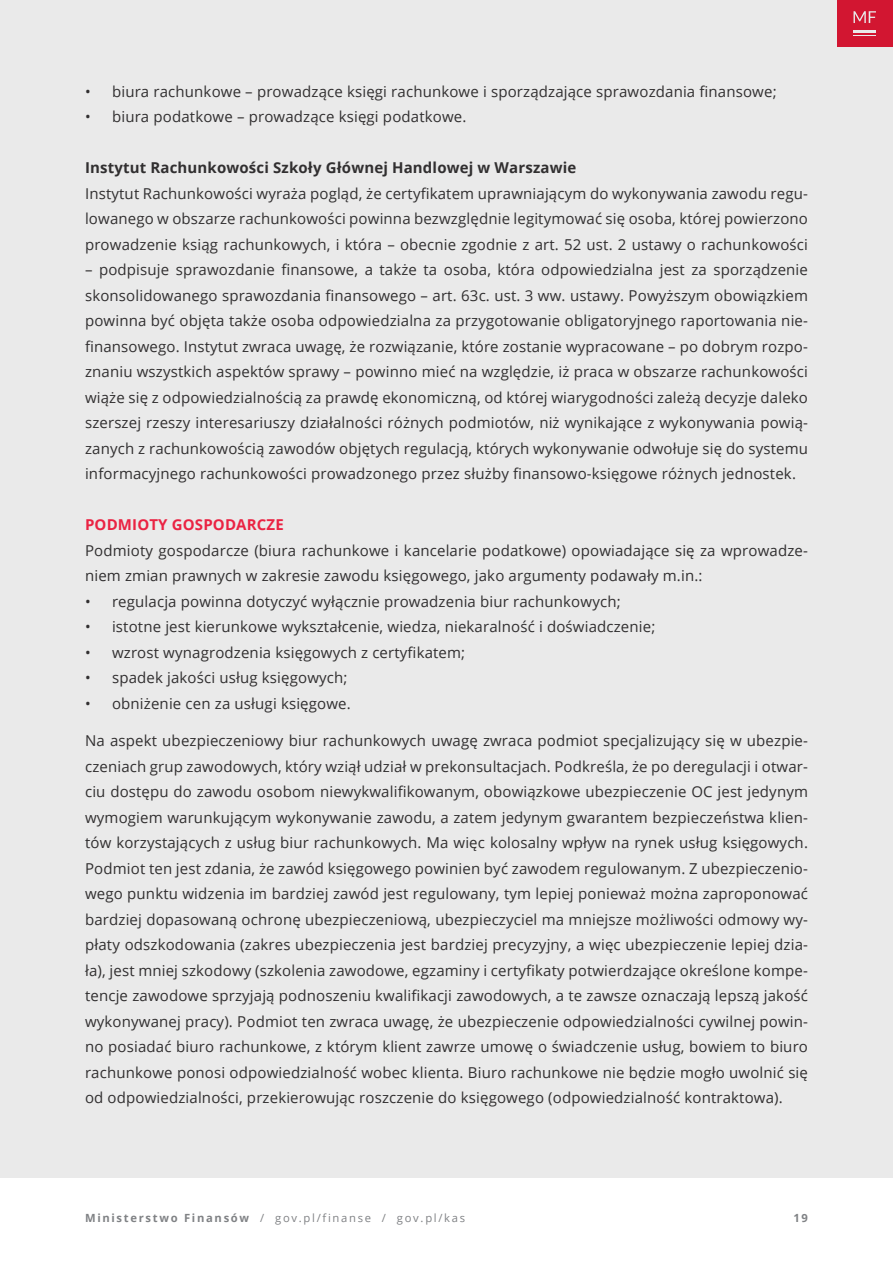
<style>
.page{position:relative;width:893px;height:1263px;background:#fff}
.page>*{position:absolute;margin:0;border:0;box-sizing:border-box;transform-origin:0 0}
.t1{font:15px/25.5px "Open Sans";letter-spacing:.01em;color:#312f30;text-align:justify}
.t2{font:700 15px "Open Sans";letter-spacing:.01em;color:#312f30}
.t3{font:700 15px "Open Sans";letter-spacing:.01em;color:#ea2343}
.t4{font:11.25px "Open Sans";letter-spacing:.15em;color:#808285}
.t5{font:700 11.25px "Open Sans";color:#808285}
.s1{font-weight:700}
</style>
<div class="page">
<div style="left:0;top:0;width:893px;height:1178px;background:#eaeaea"></div>
<p class="t1" style="left:85px;top:78px;width:693px">• biura rachunkowe – prowadzące księgi rachunkowe i sporządzające sprawozdania finansowe;</p>
<p class="t1" style="left:85px;top:103px;width:383px">• biura podatkowe – prowadzące księgi podatkowe.</p>
<p class="t2" style="left:85px;top:157px;width:493px">Instytut Rachunkowości Szkoły Głównej Handlowej w Warszawie</p>
<p class="t1" style="left:85px;top:180px;width:724px">Instytut Rachunkowości wyraża pogląd, że certyfikatem uprawniającym do wykonywania zawodu regu&shy;lowanego w obszarze rachunkowości powinna bezwzględnie legitymować się osoba, której powierzono prowadzenie ksiąg rachunkowych, i która – obecnie zgodnie z art. 52 ust. 2 ustawy o rachunkowości</p>
<p class="t1" style="left:85px;top:256px;width:724px">– podpisuje sprawozdanie finansowe, a także ta osoba, która odpowiedzialna jest za sporządzenie skonsolidowanego sprawozdania finansowego – art. 63c. ust. 3 ww. ustawy. Powyższym obowiązkiem powinna być objęta także osoba odpowiedzialna za przygotowanie obligatoryjnego raportowania nie&shy;finansowego. Instytut zwraca uwagę, że rozwiązanie, które zostanie wypracowane – po dobrym rozpo&shy;znaniu wszystkich aspektów sprawy – powinno mieć na względzie, iż praca w obszarze rachunkowości wiąże się z odpowiedzialnością za prawdę ekonomiczną, od której wiarygodności zależą decyzje daleko szerszej rzeszy interesariuszy działalności różnych podmiotów, niż wynikające z wykonywania powią&shy;zanych z rachunkowością zawodów objętych regulacją, których wykonywanie odwołuje się do systemu informacyjnego rachunkowości prowadzonego przez służby finansowo-księgowe różnych jednostek.</p>
<p class="t3" style="left:85px;top:514px;width:200px">PODMIOTY GOSPODARCZE</p>
<p class="t1" style="left:85px;top:537px;width:724px">Podmioty gospodarcze (biura rachunkowe i kancelarie podatkowe) opowiadające się za wprowadze&shy;niem zmian prawnych w zakresie zawodu księgowego, jako argumenty podawały m.in.:</p>
<p class="t1" style="left:85px;top:588px;width:537px">• regulacja powinna dotyczyć wyłącznie prowadzenia biur rachunkowych;</p>
<p class="t1" style="left:85px;top:613px;width:572px">• istotne jest kierunkowe wykształcenie, wiedza, niekaralność i doświadczenie;</p>
<p class="t1" style="left:85px;top:639px;width:382px">• wzrost wynagrodzenia księgowych z certyfikatem;</p>
<p class="t1" style="left:85px;top:664px;width:264px">• spadek jakości usług księgowych;</p>
<p class="t1" style="left:85px;top:690px;width:267px">• obniżenie cen za usługi księgowe.</p>
<p class="t1" style="left:85px;top:727px;width:724px">Na aspekt ubezpieczeniowy biur rachunkowych uwagę zwraca podmiot specjalizujący się w ubezpie&shy;czeniach grup zawodowych, który wziął udział w prekonsultacjach. Podkreśla, że po deregulacji i otwar&shy;ciu dostępu do zawodu osobom niewykwalifikowanym, obowiązkowe ubezpieczenie OC jest jedynym wymogiem warunkującym wykonywanie zawodu, a zatem jedynym gwarantem bezpieczeństwa klien&shy;tów korzystających z usług biur rachunkowych. Ma więc kolosalny wpływ na rynek usług księgowych.<br>Podmiot ten jest zdania, że zawód księgowego powinien być zawodem regulowanym. Z ubezpieczenio&shy;wego punktu widzenia im bardziej zawód jest regulowany, tym lepiej ponieważ można zaproponować bardziej dopasowaną ochronę ubezpieczeniową, ubezpieczyciel ma mniejsze możliwości odmowy wy&shy;płaty odszkodowania (zakres ubezpieczenia jest bardziej precyzyjny, a więc ubezpieczenie lepiej dzia&shy;ła), jest mniej szkodowy (szkolenia zawodowe, egzaminy i certyfikaty potwierdzające określone kompe&shy;tencje zawodowe sprzyjają podnoszeniu kwalifikacji zawodowych, a te zawsze oznaczają lepszą jakość wykonywanej pracy). Podmiot ten zwraca uwagę, że ubezpieczenie odpowiedzialności cywilnej powin&shy;no posiadać biuro rachunkowe, z którym klient zawrze umowę o świadczenie usług, bowiem to biuro rachunkowe ponosi odpowiedzialność wobec klienta. Biuro rachunkowe nie będzie mogło uwolnić się od odpowiedzialności, przekierowując roszczenie do księgowego (odpowiedzialność kontraktowa).</p>
<p class="t4" style="left:85px;top:1210px;width:382px"><span class="s1">Ministerstwo Finansów</span> / gov.pl/finanse / gov.pl/kas</p>
<p class="t5" style="left:793px;top:1210px;width:16px">19</p>
</div>
